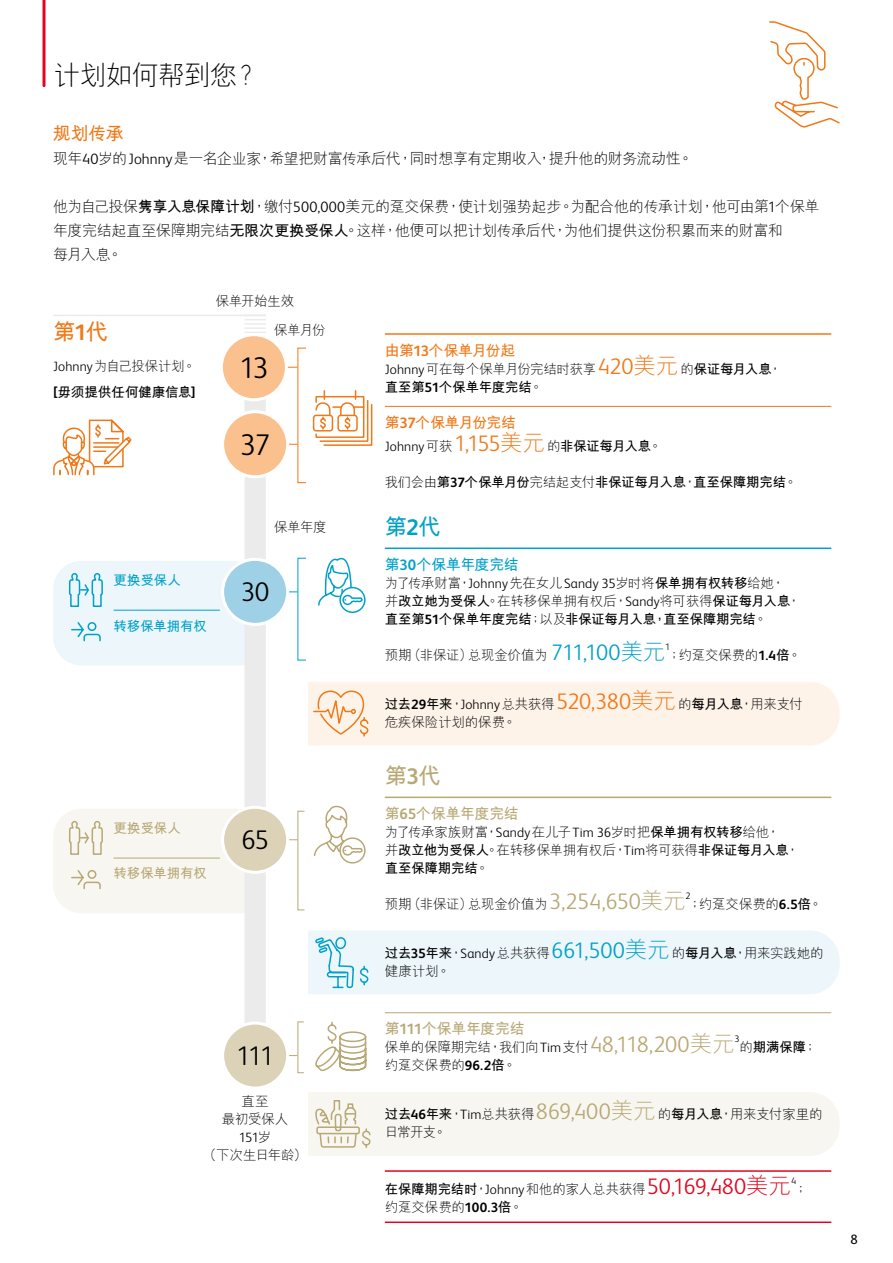
<style>
.page{position:relative;width:893px;height:1263px;background:#fff}
.page>*{position:absolute;margin:0;border:0;box-sizing:border-box;transform-origin:0 0}
.t1{font:300 30px "FS Albert Pro";color:#000}
.t2{font:300 27px "M Hei HKS";letter-spacing:-.025em;color:#000}
.t3{font:300 27px "FS Albert Pro";letter-spacing:-.07em;color:#000}
.t4{font:700 22.5px "M Hei HKS";color:#ef7918}
.t5{font:700 22.5px "M Hei HKS";color:#00a1c8}
.t6{font:700 22.5px "M Hei HKS";color:#b8a876}
.t7{font:700 18px "M Hei HKS";color:#ef7918}
.t8{font:300 15px/24px "M Hei HKS";letter-spacing:-.025em;color:#000}
.t9{font:700 15px "M Hei HKS";letter-spacing:-.025em;color:#b8a876}
.t10{font:700 15px "M Hei HKS";letter-spacing:-.04em;color:#ef7918}
.t11{font:700 15px "M Hei HKS";letter-spacing:-.03em;color:#00a1c8}
.t12{font:300 13.5px/18px "M Hei HKS";letter-spacing:-.02em;color:#000}
.t13{font:700 13.5px/18px "M Hei HKS";letter-spacing:-.02em;color:#000}
.t14{font:700 13.5px "M Hei HKS";letter-spacing:-.015em;color:#b8a876}
.t15{font:700 13.5px "M Hei HKS";letter-spacing:-.015em;color:#00a1c8}
.t16{font:300 13.5px "FS Albert Pro";color:#000}
.t17{font:13.5px "FS Albert Pro";color:#000}
.t18{font:300 9.45px "FS Albert Pro";color:#000}
.s1{font-family:"FS Albert Pro"}
.s2{font-weight:700}
.s3{font-family:"FS Albert Pro";font-weight:300}
.s4{font-weight:300}
.s5{font-family:"M Hei HKS"}
.s6{font-family:"FS Albert Pro";font-size:22.5px;color:#ef7918}
.s7{font-size:22.5px;color:#ef7918}
.s8{font-family:"FS Albert Pro";font-weight:700}
.s9{font-family:"FS Albert Pro";font-weight:300;font-size:22.5px;color:#ef7918}
.s10{font-weight:300;font-size:22.5px;color:#ef7918}
.s11{font-family:"FS Albert Pro";font-size:22.5px;color:#00a1c8}
.s12{font-size:22.5px;color:#00a1c8}
.s13{font-family:"FS Albert Pro";font-size:22.5px;color:#b8a876}
.s14{font-size:22.5px;color:#b8a876}
.s15{font-family:"FS Albert Pro";font-size:22.5px;color:#e30520}
.s16{font-size:22.5px;color:#e30520}
</style>
<div class="page">
<svg style="left:769px;top:21px;width:71px;height:107px"></svg>
<hr style="left:43px;top:0;width:3px;height:86px;background:#e30520">
<svg style="left:244px;top:319px;width:22px;height:1px"></svg>
<hr style="left:244px;top:323px;width:22px;height:2px;background:#eaebea">
<hr style="left:244px;top:327px;width:22px;height:2px;background:#eaebea">
<svg style="left:244px;top:332px;width:22px;height:1px"></svg>
<hr style="left:53px;top:315px;width:213px;height:1px;background:#eaebea">
<div style="left:223px;top:412px;width:65px;height:65px;background:#fac08e;border-radius:50%"></div>
<div style="left:221px;top:410px;width:68px;height:68px;border:3px solid #fff;border-radius:50%"></div>
<div style="left:221px;top:335px;width:65px;height:65px;background:#fac08e;border-radius:50%"></div>
<div style="left:220px;top:333px;width:68px;height:68px;border:3px solid #fff;border-radius:50%"></div>
<div style="left:223px;top:559px;width:65px;height:65px;background:#9ed0e6;border-radius:50%"></div>
<div style="left:221px;top:558px;width:68px;height:68px;border:3px solid #fff;border-radius:50%"></div>
<div style="left:223px;top:807px;width:65px;height:65px;background:#dbd2b7;border-radius:50%"></div>
<div style="left:221px;top:806px;width:68px;height:68px;border:3px solid #fff;border-radius:50%"></div>
<div style="left:223px;top:1023px;width:65px;height:65px;background:#dbd2b7;border-radius:50%"></div>
<div style="left:221px;top:1021px;width:68px;height:68px;border:3px solid #fff;border-radius:50%"></div>
<hr style="left:385px;top:333px;width:446px;height:2px;background:#ef7918">
<hr style="left:385px;top:406px;width:446px;height:1px;background:#ef7918">
<hr style="left:385px;top:547px;width:446px;height:2px;background:#00a1c8">
<hr style="left:385px;top:796px;width:446px;height:2px;background:#b8a876">
<svg style="left:340px;top:588px;width:25px;height:24px"></svg>
<div style="left:339px;top:587px;width:27px;height:26px;border:2px solid #00a1c8;border-radius:50%"></div>
<svg style="left:318px;top:557px;width:45px;height:49px"></svg>
<svg style="left:340px;top:838px;width:25px;height:25px"></svg>
<div style="left:339px;top:837px;width:27px;height:26px;border:2px solid #b8a876;border-radius:50%"></div>
<svg style="left:313px;top:805px;width:50px;height:52px"></svg>
<svg style="left:53px;top:379px;width:213px;height:698px"></svg>
<div style="left:308px;top:682px;width:532px;height:63px;background:#fef3e9"></div>
<div style="left:308px;top:1092px;width:532px;height:64px;background:#f8f6f0"></div>
<svg style="left:308px;top:931px;width:532px;height:141px"></svg>
<svg style="left:312px;top:391px;width:61px;height:55px"></svg>
<hr style="left:385px;top:1170px;width:446px;height:2px;background:#e30520">
<hr style="left:385px;top:1221px;width:446px;height:2px;background:#e30520">
<h2 class="t2" style="left:53px;top:56px;width:208px">計劃如何幫到您？</h2>
<h3 class="t7" style="left:53px;top:121px;width:72px">規劃傳承</h3>
<p class="t8" style="left:53px;top:146px;width:642px">現年<span class="s1">40</span>歲的<span class="s1">Johnny</span>是一名企業家，希望把財富傳承後代，同時想享有定期收入，提升他的財務流動性。</p>
<p class="t8" style="left:53px;top:194px;width:768px">他為自己投保<span class="s2">雋享入息保障計劃</span>，繳付<span class="s1">500,000</span>美元的躉交保費，使計劃強勢起步。為配合他的傳承計劃，他可由第<span class="s1">1</span>個保單年度完結起直至保障期完結<span class="s2">無限次更換受保人</span>。這樣，他便可以把計劃傳承後代，為他們提供這份積累而來的財富和<br>每月入息。</p>
<h3 class="t4" style="left:53px;top:315px;width:56px">第<span class="s1">1</span>代</h3>
<p class="t13" style="left:53px;top:351px;width:144px;line-height:26.5px"><span class="s3">Johnny</span><span class="s4">為自己投保計劃。</span><span class="s1">[</span>毋須提供任何健康信息<span class="s1">]</span></p>
<p class="t12" style="left:216px;top:291px;width:80px">保單開始生效</p>
<p class="t12" style="left:274px;top:320px;width:53px">保單月份</p>
<h1 class="t1" style="left:239px;top:347px;width:31px">13</h1>
<h1 class="t1" style="left:240px;top:424px;width:32px">37</h1>
<p class="t15" style="left:114px;top:570px;width:69px">更換受保人</p>
<p class="t15" style="left:114px;top:616px;width:95px">轉移保單擁有權</p>
<p class="t12" style="left:274px;top:517px;width:54px">保單年度</p>
<h2 class="t3" style="left:241px;top:573px;width:30px">30</h2>
<p class="t14" style="left:114px;top:818px;width:69px">更換受保人</p>
<p class="t14" style="left:114px;top:864px;width:95px">轉移保單擁有權</p>
<h2 class="t3" style="left:241px;top:821px;width:30px">65</h2>
<h2 class="t3" style="left:236px;top:1037px;width:40px">111</h2>
<p class="t12" style="left:222px;top:1092px;width:68px;text-align:center">直至<br>最初受保人</p>
<p class="t16" style="left:239px;top:1128px;width:34px">151<span class="s5">歲</span></p>
<p class="t12" style="left:203px;top:1146px;width:105px">（下次生日年齡）</p>
<p class="t10" style="left:385px;top:340px;width:132px">由第<span class="s1">13</span>個保單月份起</p>
<p class="t12" style="left:385px;top:359px;width:399px"><span class="s1">Johnny</span>可在每個保單月份完結時獲享<span class="s6">420</span><span class="s7">美元</span>的<span class="s2">保證每月入息</span>，<span class="s2">直至第</span><span class="s8">51</span><span class="s2">個保單年度完結</span>。</p>
<p class="t10" style="left:385px;top:412px;width:133px">第<span class="s1">37</span>個保單月份完結</p>
<p class="t13" style="left:385px;top:435px;width:279px"><span class="s3">Johnny</span><span class="s4">可獲</span><span class="s9">1,155</span><span class="s10">美元</span><span class="s4">的</span>非保證每月入息<span class="s4">。</span></p>
<p class="t13" style="left:385px;top:471px;width:414px"><span class="s4">我們會由</span>第<span class="s1">37</span>個保單月份<span class="s4">完結起支付</span>非保證每月入息<span class="s4">，</span>直至保障期完結<span class="s4">。</span></p>
<h3 class="t5" style="left:385px;top:511px;width:57px">第<span class="s1">2</span>代</h3>
<p class="t11" style="left:385px;top:554px;width:136px">第<span class="s1">30</span>個保單年度完結</p>
<p class="t13" style="left:385px;top:573px;width:417px"><span class="s4">為了傳承財富，</span><span class="s3">Johnny</span><span class="s4">先在女兒</span><span class="s3">Sandy 35</span><span class="s4">歲時將</span>保單擁有權轉移<span class="s4">給她，並</span>改立她為受保人<span class="s4">。在轉移保單擁有權後，</span><span class="s3">Sandy</span><span class="s4">將可獲得</span>保證每月入息<span class="s4">，</span>直至第<span class="s1">51</span>個保單年度完結<span class="s4">；以及</span>非保證每月入息，直至保障期完結<span class="s4">。</span></p>
<p class="t12" style="left:385px;top:646px;width:418px">預期（非保證）總現金價值為 <span class="s11">711,100</span><span class="s12">美元</span>；約躉交保費的<span class="s8">1.4</span><span class="s2">倍</span>。</p>
<p class="t18" style="left:665px;top:640px;width:7px">1</p>
<p class="t12" style="left:385px;top:695px;width:419px"><span class="s2">過去</span><span class="s8">29</span><span class="s2">年來</span>，<span class="s1">Johnny</span>總共獲得<span class="s6">520,380</span><span class="s7">美元</span>的<span class="s2">每月入息</span>，用來支付危疾保險計劃的保費。</p>
<h3 class="t6" style="left:385px;top:760px;width:57px">第<span class="s1">3</span>代</h3>
<p class="t9" style="left:385px;top:803px;width:136px">第<span class="s1">65</span>個保單年度完結</p>
<p class="t12" style="left:385px;top:823px;width:416px">為了傳承家族財富，<span class="s1">Sandy</span>在兒子<span class="s1">Tim 36</span>歲時把<span class="s2">保單擁有權轉移</span>給他，<br>並<span class="s2">改立他為受保人</span>。在轉移保單擁有權後，<span class="s1">Tim</span>將可獲得<span class="s2">非保證每月入息</span>，<span class="s2">直至保障期完結</span>。</p>
<p class="t12" style="left:385px;top:895px;width:439px">預期（非保證）總現金價值為<span class="s13">3,254,650</span><span class="s14">美元</span>；約躉交保費的<span class="s8">6.5</span><span class="s2">倍</span>。</p>
<p class="t18" style="left:685px;top:889px;width:7px">2</p>
<p class="t12" style="left:385px;top:944px;width:440px"><span class="s2">過去</span><span class="s8">35</span><span class="s2">年來</span>，<span class="s1">Sandy</span>總共獲得<span class="s11">661,500</span><span class="s12">美元</span>的<span class="s2">每月入息</span>，用來實踐她的健康計劃。</p>
<p class="t9" style="left:385px;top:1018px;width:141px">第<span class="s1">111</span>個保單年度完結</p>
<p class="t12" style="left:385px;top:1038px;width:434px">保單的保障期完結，我們向<span class="s1">Tim</span>支付<span class="s13">48,118,200</span><span class="s14">美元</span>的<span class="s2">期滿保障</span>；</p>
<p class="t18" style="left:734px;top:1032px;width:7px">3</p>
<p class="t12" style="left:385px;top:1056px;width:133px">約躉交保費的<span class="s8">96.2</span><span class="s2">倍</span>。</p>
<p class="t12" style="left:385px;top:1105px;width:439px"><span class="s2">過去</span><span class="s8">46</span><span class="s2">年來</span>，<span class="s1">Tim</span>總共獲得<span class="s13">869,400</span><span class="s14">美元</span>的<span class="s2">每月入息</span>，用來支付家裡的日常開支。</p>
<p class="t12" style="left:385px;top:1180px;width:424px"><span class="s2">在保障期完結時</span>，<span class="s1">Johnny</span>和他的家人總共獲得<span class="s15">50,169,480</span><span class="s16">美元</span>；</p>
<p class="t18" style="left:791px;top:1174px;width:7px">4</p>
<p class="t12" style="left:385px;top:1198px;width:140px">約躉交保費的<span class="s8">100.3</span><span class="s2">倍</span>。</p>
<p class="t17" style="left:850px;top:1229px;width:9px">8</p>
</div>
